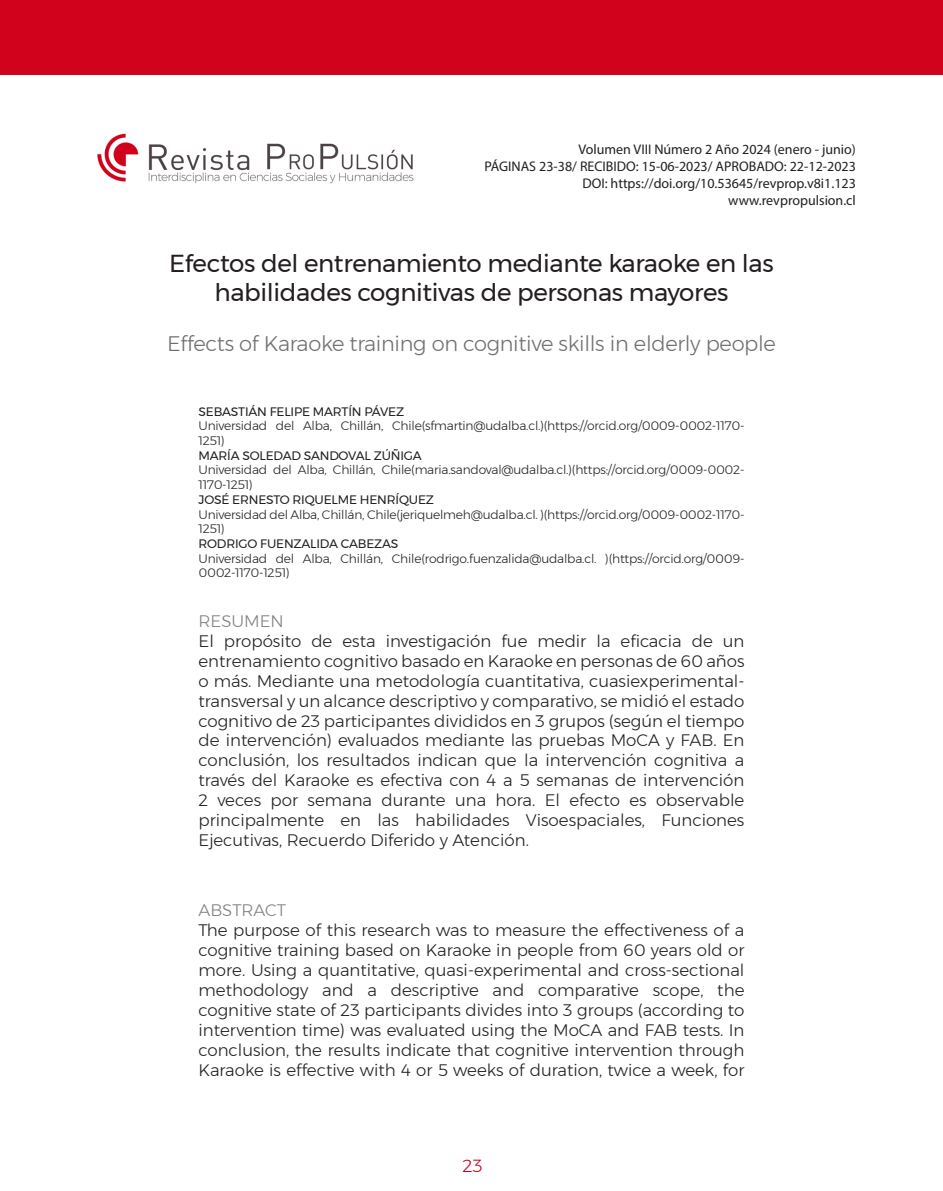
<style>
.page{position:relative;width:943px;height:1191px;background:#fff}
.page>*{position:absolute;margin:0;border:0;box-sizing:border-box;transform-origin:0 0}
._00_parrafo_titulo_español{font:24.5px/29.4px "Montserrat";letter-spacing:-.015em;color:#231f20;text-align:center}
._01_titulo_párrafo_ingles{font:300 21px "Montserrat";letter-spacing:-.015em;color:#707070}
.t1{font:300 17.5px "Montserrat";color:#d1021c}
._05_parrafo_resumen_articulo{font:300 16.62px/19.9px "Montserrat";color:#231f20;text-align:justify}
._04_parrafo_resumen_abstrac_keywords{font:300 16.62px "Montserrat";color:#808080}
.parrafo_ISNN{font:14px "Myriad Pro";color:#231f20}
._03_parrafo_institucion_autor{font:300 12.25px/14.7px "Montserrat";letter-spacing:-.015em;color:#231f20}
._02_parrafo_autor{font:12.25px "Montserrat";letter-spacing:-.015em;color:#231f20}
</style>
<div class="page">
<div style="left:0;top:0;width:943px;height:74px;background:#d1021c"></div>
<img style="left:97px;top:133px;width:317px;height:51px">
<p class="parrafo_ISNN" style="left:578px;top:141px;width:279px">Volumen VIII Número 2 Año 2024 (enero - junio)</p>
<p class="parrafo_ISNN" style="left:484px;top:158px;width:373px">PÁGINAS 23-38/ RECIBIDO: 15-06-2023/ APROBADO: 22-12-2023</p>
<p class="parrafo_ISNN" style="left:582px;top:175px;width:275px">DOI: https://doi.org/10.53645/revprop.v8i1.123</p>
<p class="parrafo_ISNN" style="left:728px;top:191px;width:129px">www.revpropulsion.cl</p>
<p class="_00_parrafo_titulo_español" style="left:169px;top:248px;width:606px">Efectos del entrenamiento mediante karaoke en las habilidades cognitivas de personas mayores</p>
<p class="_01_titulo_párrafo_ingles" style="left:167px;top:328px;width:610px">Effects of Karaoke training on cognitive skills in elderly people</p>
<p class="_02_parrafo_autor" style="left:198px;top:402px;width:207px">SEBASTIÁN FELIPE MARTÍN PÁVEZ</p>
<p class="_03_parrafo_institucion_autor" style="left:198px;top:418px;width:547px">Universidad del Alba, Chillán, Chile(sfmartin@udalba.cl.)(https://orcid.org/0009-0002-1170-<br>1251)</p>
<p class="_02_parrafo_autor" style="left:198px;top:446px;width:225px">MARÍA SOLEDAD SANDOVAL ZÚÑIGA</p>
<p class="_03_parrafo_institucion_autor" style="left:198px;top:462px;width:547px">Universidad del Alba, Chillán, Chile(maria.sandoval@udalba.cl.)(https://orcid.org/0009-0002-<br>1170-1251)</p>
<p class="_02_parrafo_autor" style="left:198px;top:490px;width:237px">JOSÉ ERNESTO RIQUELME HENRÍQUEZ</p>
<p class="_03_parrafo_institucion_autor" style="left:198px;top:506px;width:547px">Universidad del Alba, Chillán, Chile(jeriquelmeh@udalba.cl. )(https://orcid.org/0009-0002-1170-<br>1251)</p>
<p class="_02_parrafo_autor" style="left:198px;top:534px;width:201px">RODRIGO FUENZALIDA CABEZAS</p>
<p class="_03_parrafo_institucion_autor" style="left:198px;top:551px;width:547px">Universidad del Alba, Chillán, Chile(rodrigo.fuenzalida@udalba.cl. )(https://orcid.org/0009-<br>0002-1170-1251)</p>
<p class="_04_parrafo_resumen_abstrac_keywords" style="left:198px;top:608px;width:87px">RESUMEN</p>
<p class="_05_parrafo_resumen_articulo" style="left:198px;top:630px;width:547px">El propósito de esta investigación fue medir la eficacia de un entrenamiento cognitivo basado en Karaoke en personas de 60 años o más. Mediante una metodología cuantitativa, cuasiexperimental&shy;transversal y un alcance descriptivo y comparativo, se midió el estado cognitivo de 23 participantes divididos en 3 grupos (según el tiempo de intervención) evaluados mediante las pruebas MoCA y FAB. En conclusión, los resultados indican que la intervención cognitiva a través del Karaoke es efectiva con 4 a 5 semanas de intervención 2 veces por semana durante una hora. El efecto es observable principalmente en las habilidades Visoespaciales, Funciones Ejecutivas, Recuerdo Diferido y Atención.</p>
<p class="_04_parrafo_resumen_abstrac_keywords" style="left:198px;top:897px;width:89px">ABSTRACT</p>
<p class="_05_parrafo_resumen_articulo" style="left:198px;top:919px;width:547px">The purpose of this research was to measure the effectiveness of a cognitive training based on Karaoke in people from 60 years old or more. Using a quantitative, quasi-experimental and cross-sectional methodology and a descriptive and comparative scope, the cognitive state of 23 participants divides into 3 groups (according to intervention time) was evaluated using the MoCA and FAB tests. In conclusion, the results indicate that cognitive intervention through Karaoke is effective with 4 or 5 weeks of duration, twice a week, for</p>
<p class="t1" style="left:462px;top:1152px;width:22px">23</p>
</div>
